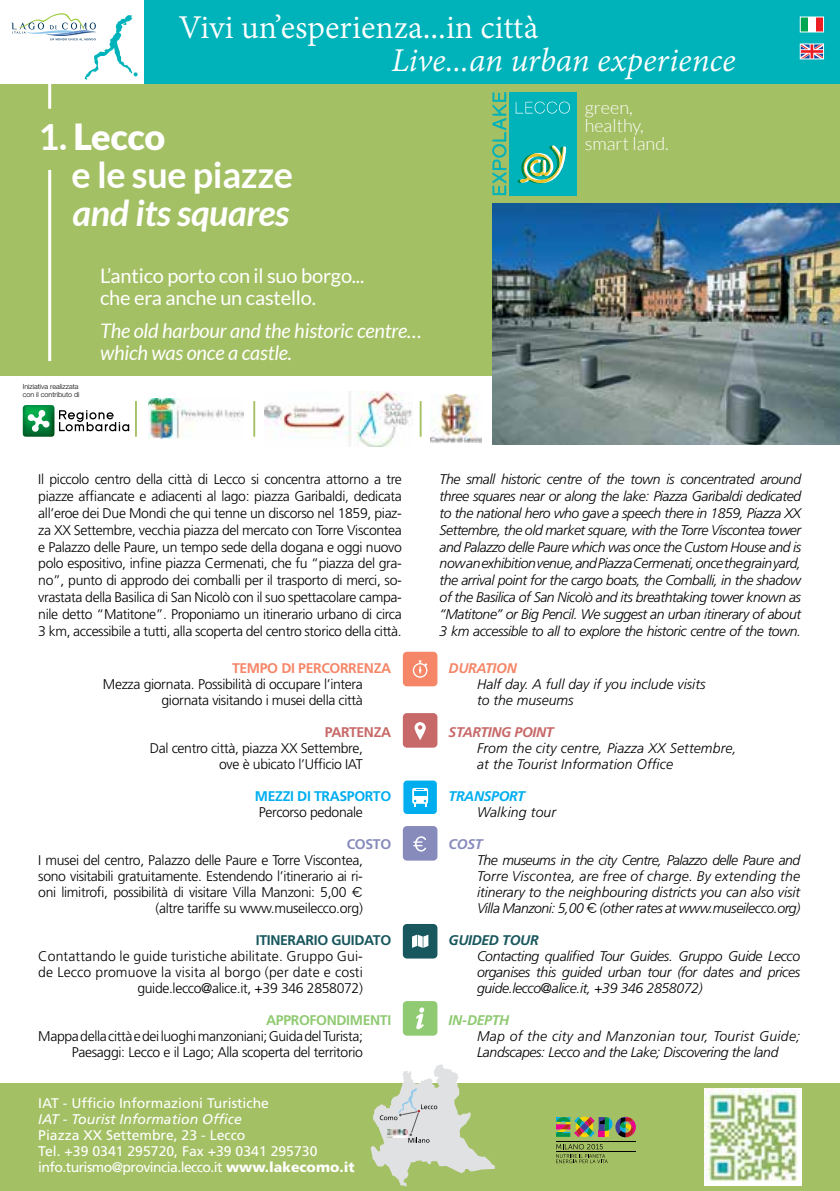
<style>
.page{position:relative;width:840px;height:1191px;background:#fff}
.page>*{position:absolute;margin:0;border:0;box-sizing:border-box;transform-origin:0 0}
.t1{font:36px "Adobe Devanagari";color:#fff}
.t2{font:italic 36px "Adobe Devanagari";letter-spacing:-.005em;color:#fff}
.t3{font:700 36px/38px "Lato";letter-spacing:-.01em;color:#fff}
.t4{font:italic 700 36px "Lato";letter-spacing:-.01em;color:#fff}
.t5{font:italic 20px/22px "Lato";letter-spacing:-.01em;color:#fff}
.t6{font:20px/22px "Lato";letter-spacing:-.01em;color:#fff}
.t7{font:300 18px/18px "Lato";color:#fff}
.t8{font:300 14px/16.8px "Frutiger";letter-spacing:-.025em;color:#000;text-align:right}
.t9{font:italic 300 14px/16.8px "Frutiger";letter-spacing:-.025em;color:#000;text-align:justify}
.t10{font:14px/16px "Frutiger";color:#fff}
.t11{font:300 14px/16px "Frutiger";letter-spacing:.01em;color:#000;text-align:right}
.t12{font:italic 300 14px/16px "Frutiger";letter-spacing:.01em;color:#000}
.t13{font:italic 300 14px/16px "Frutiger";color:#000}
.t14{font:italic 14px "Frutiger";color:#fff}
.t15{font:700 14px "Frutiger";letter-spacing:-.025em;color:#f58668}
.t16{font:700 14px "Frutiger";letter-spacing:-.025em;color:#17575d}
.t17{font:700 14px "Frutiger";letter-spacing:-.025em;color:#00aeef}
.t18{font:700 14px "Frutiger";letter-spacing:-.025em;color:#90ca73}
.t19{font:italic 700 14px "Frutiger";letter-spacing:-.025em;color:#c76968}
.t20{font:italic 700 14px "Frutiger";letter-spacing:-.025em;color:#17575d}
.t21{font:italic 700 14px "Frutiger";letter-spacing:-.025em;color:#00aeef}
.t22{font:700 14px "Frutiger";letter-spacing:-.025em;color:#c76968}
.t23{font:italic 700 14px "Frutiger";letter-spacing:-.025em;color:#f58668}
.t24{font:italic 700 14px "Frutiger";letter-spacing:-.025em;color:#90ca73}
.t25{font:700 14px "Frutiger";letter-spacing:-.025em;color:#878bbc}
.t26{font:italic 700 14px "Frutiger";color:#878bbc}
.t27{font:300 7.2px/7.6px "Helvetica Neue";color:#000}
.s1{font-weight:900}
.s2{font-family:"Raleway";font-weight:400}
.s3{font-family:"Raleway";font-weight:400;font-style:normal}
</style>
<div class="page">
<div style="left:144px;top:0;width:695px;height:84px;background:#00b3ba"></div>
<div style="left:0;top:84px;width:839px;height:291px;background:#a4c064"></div>
<div style="left:402px;top:652px;width:35px;height:34px;background:#f58668;border-radius:4px"></div>
<svg style="left:412px;top:660px;width:15px;height:18px"></svg>
<div style="left:402px;top:826px;width:35px;height:34px;background:#878bbc;border-radius:4px"></div>
<svg style="left:413px;top:836px;width:13px;height:15px"></svg>
<div style="left:402px;top:780px;width:35px;height:34px;background:#00aeef;border-radius:4px"></div>
<div style="left:402px;top:779px;width:36px;height:36px;border:1px solid #fff;border-radius:4px"></div>
<svg style="left:412px;top:788px;width:16px;height:15px"></svg>
<svg style="left:413px;top:789px;width:13px;height:17px"></svg>
<div style="left:402px;top:924px;width:35px;height:34px;background:#17575d;border-radius:4px"></div>
<svg style="left:412px;top:934px;width:16px;height:14px"></svg>
<div style="left:402px;top:1001px;width:35px;height:34px;background:#90ca73;border-radius:4px"></div>
<svg style="left:416px;top:1007px;width:8px;height:22px"></svg>
<div style="left:402px;top:713px;width:35px;height:34px;background:#c76968;border-radius:4px"></div>
<svg style="left:414px;top:722px;width:11px;height:18px"></svg>
<hr style="left:48px;top:170px;width:3px;height:191px;background:#fff">
<hr style="left:48px;top:84px;width:3px;height:25px;background:#fff">
<img style="left:492px;top:203px;width:347px;height:241px">
<svg style="left:23px;top:405px;width:106px;height:32px"></svg>
<hr style="left:135px;top:401px;width:2px;height:36px;background:#a6c064">
<hr style="left:253px;top:401px;width:2px;height:36px;background:#a6c064">
<hr style="left:419px;top:401px;width:2px;height:36px;background:#a6c064">
<img style="left:430px;top:395px;width:51px;height:48px">
<img style="left:265px;top:391px;width:147px;height:55px">
<img style="left:148px;top:399px;width:95px;height:40px">
<div style="left:508px;top:92px;width:68px;height:103px;background:#00b3ba"></div>
<svg style="left:517px;top:145px;width:49px;height:38px"></svg>
<svg style="left:492px;top:92px;width:14px;height:103px"></svg>
<svg style="left:515px;top:102px;width:54px;height:12px"></svg>
<div style="left:0;top:1083px;width:839px;height:108px;background:#a4c064"></div>
<img style="left:704px;top:1088px;width:96px;height:97px">
<svg style="left:370px;top:1064px;width:124px;height:122px"></svg>
<img style="left:387px;top:1129px;width:20px;height:8px">
<svg style="left:556px;top:1116px;width:79px;height:21px"></svg>
<svg style="left:556px;top:1144px;width:51px;height:19px"></svg>
<hr style="left:555px;top:1141px;width:80px;height:1px;background:#000">
<hr style="left:555px;top:1151px;width:80px;height:1px;background:#000">
<svg style="left:11px;top:13px;width:126px;height:67px"></svg>
<div style="left:799px;top:17px;width:8px;height:15px;background:#00a651"></div>
<div style="left:807px;top:17px;width:8px;height:15px;background:#fff"></div>
<div style="left:815px;top:17px;width:8px;height:15px;background:#ed1d24"></div>
<div style="left:799px;top:17px;width:24px;height:15px;border:1px solid #fff"></div>
<svg style="left:801px;top:46px;width:20px;height:11px"></svg>
<div style="left:799px;top:44px;width:24px;height:15px;border:1px solid #fff"></div>
<h1 class="t1" style="left:178px;top:7px;width:361px">Vivi un’esperienza...in città</h1>
<h1 class="t2" style="left:391px;top:40px;width:345px">Live...an urban experience</h1>
<h1 class="t3" style="left:71px;top:117px;width:223px;text-indent:-33px">1. <span class="s1">Lecco<br></span>e le sue piazze</h1>
<h1 class="t4" style="left:73px;top:192px;width:218px">and its squares</h1>
<h2 class="t6" style="left:100px;top:264px;width:265px">L’antico porto con il suo borgo... che era anche un castello.</h2>
<h2 class="t5" style="left:100px;top:320px;width:323px">The old harbour and the historic centre… which was once a castle.</h2>
<p class="t27" style="left:23px;top:383px;width:58px">Iniziativa realizzata con il contributo di</p>
<p class="t7" style="left:584px;top:99px;width:85px">green, healthy, smart land.</p>
<p class="t8" style="left:38px;top:471px;width:365px;text-align:justify">Il piccolo centro della città di Lecco si concentra attorno a tre piazze affiancate e adiacenti al lago: piazza Garibaldi, dedicata all’eroe dei Due Mondi che qui tenne un discorso nel 1859, piaz&shy;za XX Settembre, vecchia piazza del mercato con Torre Viscontea e Palazzo delle Paure, un tempo sede della dogana e oggi nuovo polo espositivo, infine piazza Cermenati, che fu “piazza del gra&shy;no”, punto di approdo dei comballi per il trasporto di merci, so&shy;vrastata della Basilica di San Nicolò con il suo spettacolare campa&shy;nile detto “Matitone”. Proponiamo un itinerario urbano di circa 3 km, accessibile a tutti, alla scoperta del centro storico della città.</p>
<p class="t9" style="left:439px;top:471px;width:363px">The small historic centre of the town is concentrated around three squares near or along the lake: Piazza Garibaldi dedicated to the national hero who gave a speech there in 1859, Piazza XX Settembre, the old market square, with the Torre Viscontea tower and Palazzo delle Paure which was once the Custom House and is now an exhibition venue, and Piazza Cermenati, once the grain yard, the arrival point for the cargo boats, the Comballi, in the shadow of the Basilica of San Nicolò and its breathtaking tower known as “Matitone” or Big Pencil. We suggest an urban itinerary of about 3 km accessible to all to explore the historic centre of the town.</p>
<p class="t15" style="left:232px;top:660px;width:161px">TEMPO DI PERCORRENZA</p>
<p class="t8" style="left:103px;top:676px;width:261px;line-height:16px">Mezza giornata. Possibilità di occupare l’intera giornata visitando i musei della città</p>
<p class="t22" style="left:325px;top:724px;width:68px">PARTENZA</p>
<p class="t8" style="left:150px;top:740px;width:214px;line-height:16px">Dal centro città, piazza XX Settembre, ove è ubicato l’Ufficio IAT</p>
<p class="t17" style="left:255px;top:788px;width:138px">MEZZI DI TRASPORTO</p>
<p class="t8" style="left:259px;top:804px;width:105px">Percorso pedonale</p>
<p class="t25" style="left:346px;top:836px;width:46px">COSTO</p>
<p class="t8" style="left:38px;top:852px;width:326px;line-height:16px">I musei del centro, Palazzo delle Paure e Torre Viscontea, sono visitabili gratuitamente. Estendendo l’itinerario ai ri&shy;oni limitrofi, possibilità di visitare Villa Manzoni: 5,00 <span class="s2">€ </span>(altre tariffe su www.museilecco.org)</p>
<p class="t16" style="left:256px;top:932px;width:137px">ITINERARIO GUIDATO</p>
<p class="t11" style="left:38px;top:948px;width:326px">Contattando le guide turistiche abilitate. Gruppo Gui&shy;de Lecco promuove la visita al borgo (per date e costi guide.lecco@alice.it, +39 346 2858072)</p>
<p class="t18" style="left:266px;top:1012px;width:127px">APPROFONDIMENTI</p>
<p class="t8" style="left:38px;top:1028px;width:326px;line-height:16px">Mappa della città e dei luoghi manzoniani; Guida del Turista;<br>Paesaggi: Lecco e il Lago; Alla scoperta del territorio</p>
<p class="t10" style="left:38px;top:1094px;width:232px">IAT - Ufficio Informazioni Turistiche</p>
<p class="t14" style="left:38px;top:1110px;width:205px">IAT - Tourist Information Office</p>
<p class="t10" style="left:38px;top:1126px;width:317px">Piazza XX Settembre, 23 - Lecco<br>Tel. +39 0341 295720, Fax +39 0341 295730 info.turismo@provincia.lecco.it <span class="s1">www.lakecomo.it</span></p>
<p class="t23" style="left:448px;top:660px;width:70px">DURATION</p>
<p class="t13" style="left:477px;top:676px;width:230px">Half day. A full day if you include visits to the museums</p>
<p class="t19" style="left:448px;top:724px;width:106px">STARTING POINT</p>
<p class="t12" style="left:477px;top:740px;width:261px">From the city centre, Piazza XX Settembre, at the Tourist Information Office</p>
<p class="t21" style="left:448px;top:788px;width:78px">TRANSPORT</p>
<p class="t12" style="left:477px;top:804px;width:81px">Walking tour</p>
<p class="t26" style="left:448px;top:836px;width:35px">COST</p>
<p class="t9" style="left:477px;top:852px;width:324px;line-height:16px">The museums in the city Centre, Palazzo delle Paure and Torre Viscontea, are free of charge. By extending the itinerary to the neighbouring districts you can also visit Villa Manzoni: 5,00 <span class="s3">€</span> (other rates at www.museilecco.org)</p>
<p class="t20" style="left:448px;top:932px;width:91px">GUIDED TOUR</p>
<p class="t9" style="left:477px;top:948px;width:324px;line-height:16px">Contacting qualified Tour Guides. Gruppo Guide Lecco organises this guided urban tour (for dates and prices guide.lecco@alice.it, +39 346 2858072)</p>
<p class="t24" style="left:448px;top:1012px;width:62px">IN-DEPTH</p>
<p class="t9" style="left:477px;top:1028px;width:324px;line-height:16px">Map of the city and Manzonian tour, Tourist Guide;<br>Landscapes: Lecco and the Lake; Discovering the land</p>
</div>
